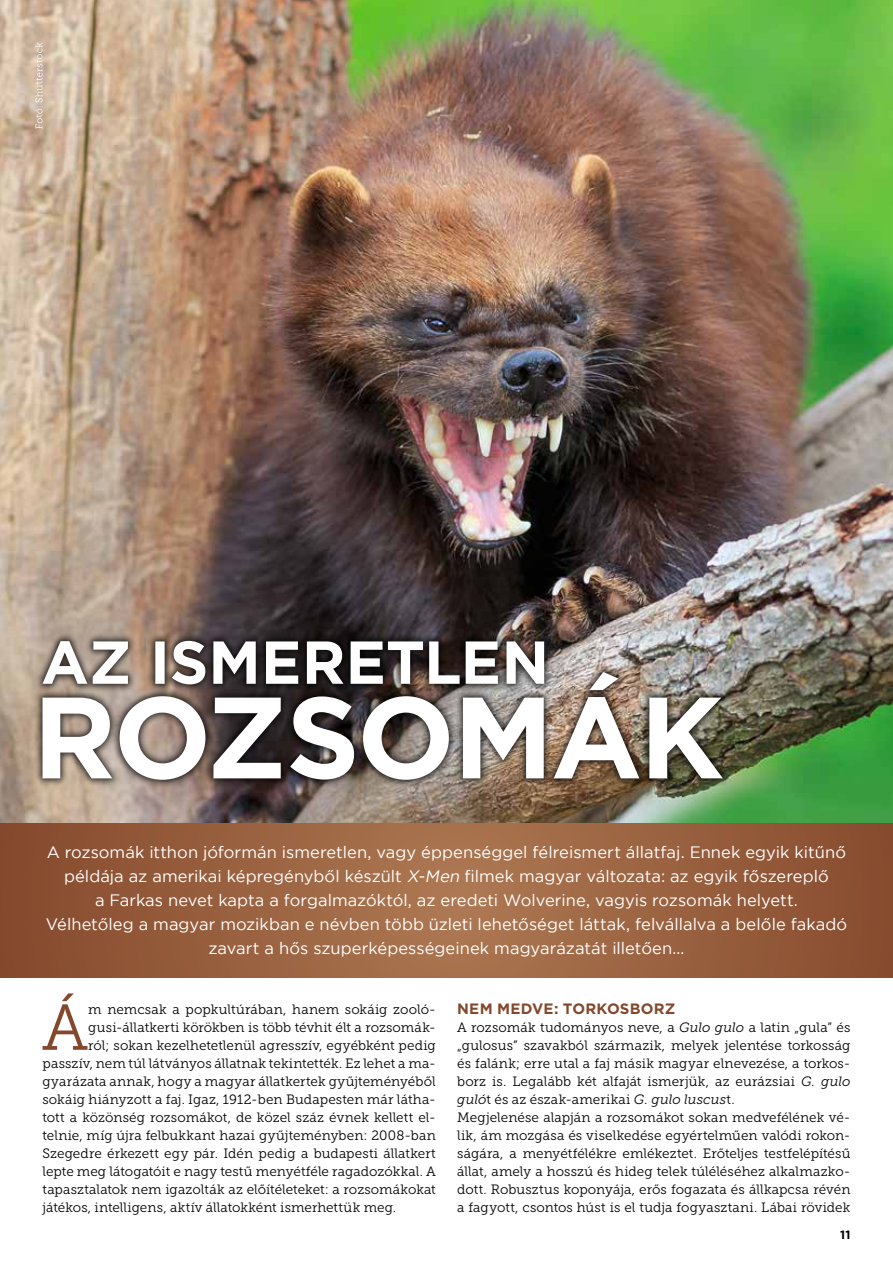
<style>
.page{position:relative;width:893px;height:1263px;background:#fff}
.page>*{position:absolute;margin:0;border:0;box-sizing:border-box;transform-origin:0 0}
.t1{font:64.65px "Museo Slab 300";color:#84492d}
.t2{font:16.5px/24px "Gotham";color:#fff;text-align:center}
.t3{font:700 15px "Gotham";letter-spacing:.015em;color:#84492d}
.t4{font:13.5px/18px "Museo Slab 300";letter-spacing:.005em;color:#000}
.t5{font:700 12px "Gotham";color:#000}
.s1{font-style:italic}
</style>
<div class="page">
<img style="left:0;top:0;width:893px;height:824px">
<svg style="left:0;top:824px;width:893px;height:153px;background:#98603f"></svg>
<div style="left:34px;top:663px;width:697px;height:125px;background:#000;opacity:.75"></div>
<img style="left:43px;top:672px;width:680px;height:108px">
<div style="left:34px;top:632px;width:519px;height:61px;background:#000;opacity:.75"></div>
<svg style="left:43px;top:641px;width:501px;height:43px"></svg>
<svg style="left:35px;top:43px;width:8px;height:86px"></svg>
<p class="t2" style="left:46px;top:840px;width:803px">A rozsomák itthon jóformán ismeretlen, vagy éppenséggel félreismert állatfaj. Ennek egyik kitűnő példája az amerikai képregényből készült <span class="s1">X-Men</span> filmek magyar változata: az egyik főszereplő<br>a Farkas nevet kapta a forgalmazóktól, az eredeti Wolverine, vagyis rozsomák helyett.<br>Vélhetőleg a magyar mozikban e névben több üzleti lehetőséget láttak, felvállalva a belőle fakadó zavart a hős szuperképességeinek magyarázatát illetően…</p>
<h1 class="t1" style="left:42px;top:992px;width:48px">Á</h1>
<p class="t4" style="left:88px;top:1000px;width:349px">m nemcsak a popkultúrában, hanem sokáig zooló-</p>
<p class="t4" style="left:88px;top:1018px;width:349px">gusi-állatkerti körökben is több tévhit élt a rozsomák-</p>
<p class="t4" style="left:88px;top:1036px;width:349px">ról; sokan kezelhetetlenül agresszív, egyébként pedig</p>
<p class="t4" style="left:43px;top:1054px;width:395px">passzív, nem túl látványos állatnak tekintették. Ez lehet a ma-</p>
<p class="t4" style="left:43px;top:1072px;width:395px">gyarázata annak, hogy a magyar állatkertek gyűjteményéből</p>
<p class="t4" style="left:43px;top:1090px;width:395px">sokáig hiányzott a faj. Igaz, 1912-ben Budapesten már látha-</p>
<p class="t4" style="left:43px;top:1108px;width:395px">tott a közönség rozsomákot, de közel száz évnek kellett el-</p>
<p class="t4" style="left:43px;top:1126px;width:395px">telnie, míg újra felbukkant hazai gyűjteményben: 2008-ban</p>
<p class="t4" style="left:43px;top:1144px;width:395px">Szegedre érkezett egy pár. Idén pedig a budapesti állatkert</p>
<p class="t4" style="left:43px;top:1162px;width:395px">lepte meg látogatóit e nagy testű menyétféle ragadozókkal. A</p>
<p class="t4" style="left:43px;top:1180px;width:395px">tapasztalatok nem igazolták az előítéleteket: a rozsomákokat</p>
<p class="t4" style="left:43px;top:1198px;width:355px">játékos, intelligens, aktív állatokként ismerhettük meg.</p>
<p class="t3" style="left:457px;top:998px;width:220px">NEM MEDVE: TORKOSBORZ</p>
<p class="t4" style="left:457px;top:1018px;width:395px">A rozsomák tudományos neve, a <span class="s1">Gulo gulo</span> a latin „gula” és „gulosus” szavakból származik, melyek jelentése torkosság és falánk; erre utal a faj másik magyar elnevezése, a torkos&shy;borz is. Legalább két alfaját ismerjük, az eurázsiai <span class="s1">G. gulo guló</span>t és az észak-amerikai <span class="s1">G. gulo luscus</span>t.<br>Megjelenése alapján a rozsomákot sokan medvefélének vé&shy;lik, ám mozgása és viselkedése egyértelműen valódi rokon&shy;ságára, a menyétfélékre emlékeztet. Erőteljes testfelépítésű állat, amely a hosszú és hideg telek túléléséhez alkalmazko&shy;dott. Robusztus koponyája, erős fogazata és állkapcsa révén a fagyott, csontos húst is el tudja fogyasztani. Lábai rövidek</p>
<p class="t5" style="left:840px;top:1226px;width:12px">11</p>
</div>
